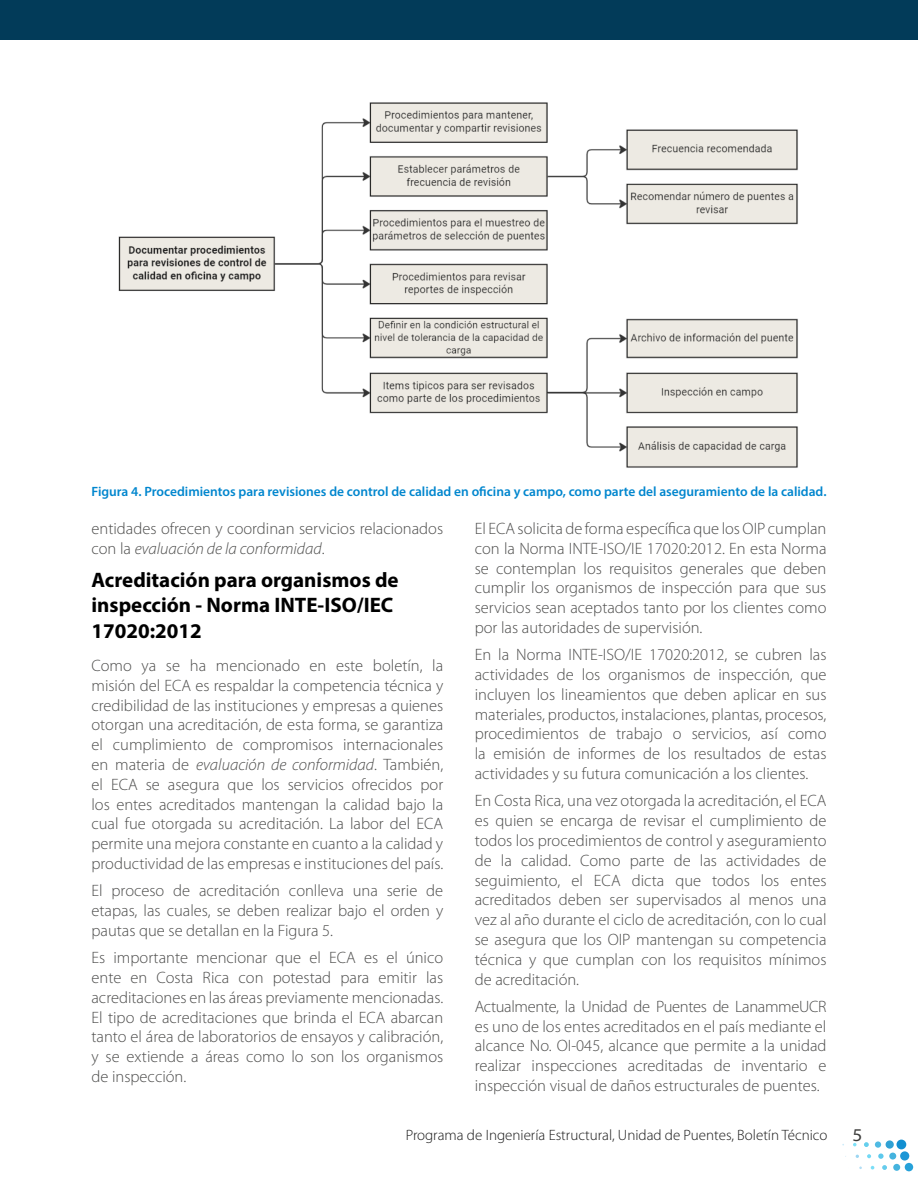
<style>
.page{position:relative;width:918px;height:1188px;background:#fff}
.page>*{position:absolute;margin:0;border:0;box-sizing:border-box;transform-origin:0 0}
.t1{font:700 21px/25.5px "Myriad Pro";color:#000}
.t2{font:semi-expanded 18px "Myriad Pro";color:#3c3c3b}
.t3{font:300 16.5px/19.8px "Myriad Pro";color:#4d4d4c;text-align:justify}
.t4{font:300 15px "Myriad Pro";color:#1a1a1a}
.t5{font:600 13.5px "Myriad Pro";color:#0086ce}
.s1{font-style:italic}
</style>
<div class="page">
<div style="left:905px;top:1163px;width:8px;height:8px;background:#26a1d9;border-radius:50%"></div>
<div style="left:900px;top:1151px;width:9px;height:10px;background:#1c96d6;border-radius:50%"></div>
<div style="left:896px;top:1140px;width:10px;height:9px;background:#128fd1;border-radius:50%"></div>
<div style="left:893px;top:1164px;width:7px;height:7px;background:#45b3de;border-radius:50%"></div>
<div style="left:889px;top:1153px;width:7px;height:7px;background:#45b3de;border-radius:50%"></div>
<div style="left:886px;top:1140px;width:8px;height:9px;background:#30a1d4;border-radius:50%"></div>
<svg style="left:882px;top:1165px;width:5px;height:5px"></svg>
<svg style="left:878px;top:1154px;width:6px;height:5px"></svg>
<div style="left:875px;top:1141px;width:6px;height:7px;background:#4fbae3;border-radius:50%"></div>
<svg style="left:871px;top:1166px;width:3px;height:4px"></svg>
<svg style="left:867px;top:1154px;width:4px;height:4px"></svg>
<svg style="left:864px;top:1142px;width:5px;height:5px"></svg>
<svg style="left:853px;top:1143px;width:4px;height:3px"></svg>
<div style="left:0;top:0;width:918px;height:39px;background:#023b59"></div>
<img style="left:118px;top:102px;width:680px;height:366px">
<p class="t5" style="left:92px;top:483px;width:737px">Figura 4. Procedimientos para revisiones de control de calidad en oficina y campo, como parte del aseguramiento de la calidad.</p>
<p class="t3" style="left:92px;top:519px;width:353px">entidades ofrecen y coordinan servicios relacionados con la <span class="s1">evaluación de la conformidad</span>.</p>
<p class="t1" style="left:92px;top:566px;width:309px">Acreditación para organismos de inspección - Norma INTE-ISO/IEC<br>17020:2012</p>
<p class="t3" style="left:92px;top:656px;width:353px">Como ya se ha mencionado en este boletín, la misión del ECA es respaldar la competencia técnica y credibilidad de las instituciones y empresas a quienes otorgan una acreditación, de esta forma, se garantiza el cumplimiento de compromisos internacionales en materia de <span class="s1">evaluación de conformidad</span>. También, el ECA se asegura que los servicios ofrecidos por los entes acreditados mantengan la calidad bajo la cual fue otorgada su acreditación. La labor del ECA permite una mejora constante en cuanto a la calidad y productividad de las empresas e instituciones del país.</p>
<p class="t3" style="left:92px;top:881px;width:353px">El proceso de acreditación conlleva una serie de etapas, las cuales, se deben realizar bajo el orden y pautas que se detallan en la Figura 5.</p>
<p class="t3" style="left:92px;top:948px;width:353px">Es importante mencionar que el ECA es el único ente en Costa Rica con potestad para emitir las acreditaciones en las áreas previamente mencionadas.<br>El tipo de acreditaciones que brinda el ECA abarcan tanto el área de laboratorios de ensayos y calibración, y se extiende a áreas como lo son los organismos de inspección.</p>
<p class="t3" style="left:475px;top:519px;width:353px">El ECA solicita de forma específica que los OIP cumplan con la Norma INTE-ISO/IE 17020:2012. En esta Norma se contemplan los requisitos generales que deben cumplir los organismos de inspección para que sus servicios sean aceptados tanto por los clientes como por las autoridades de supervisión.</p>
<p class="t3" style="left:475px;top:645px;width:353px">En la Norma INTE-ISO/IE 17020:2012, se cubren las actividades de los organismos de inspección, que incluyen los lineamientos que deben aplicar en sus materiales, productos, instalaciones, plantas, procesos, procedimientos de trabajo o servicios, así como la emisión de informes de los resultados de estas actividades y su futura comunicación a los clientes.</p>
<p class="t3" style="left:475px;top:791px;width:353px">En Costa Rica, una vez otorgada la acreditación, el ECA es quien se encarga de revisar el cumplimiento de todos los procedimientos de control y aseguramiento de la calidad. Como parte de las actividades de seguimiento, el ECA dicta que todos los entes acreditados deben ser supervisados al menos una vez al año durante el ciclo de acreditación, con lo cual se asegura que los OIP mantengan su competencia técnica y que cumplan con los requisitos mínimos de acreditación.</p>
<p class="t3" style="left:475px;top:997px;width:353px">Actualmente, la Unidad de Puentes de LanammeUCR es uno de los entes acreditados en el país mediante el alcance No. OI-045, alcance que permite a la unidad realizar inspecciones acreditadas de inventario e inspección visual de daños estructurales de puentes.</p>
<p class="t4" style="left:406px;top:1127px;width:423px">Programa de Ingeniería Estructural, Unidad de Puentes, Boletín Técnico</p>
<p class="t2" style="left:852px;top:1124px;width:12px">5</p>
</div>
